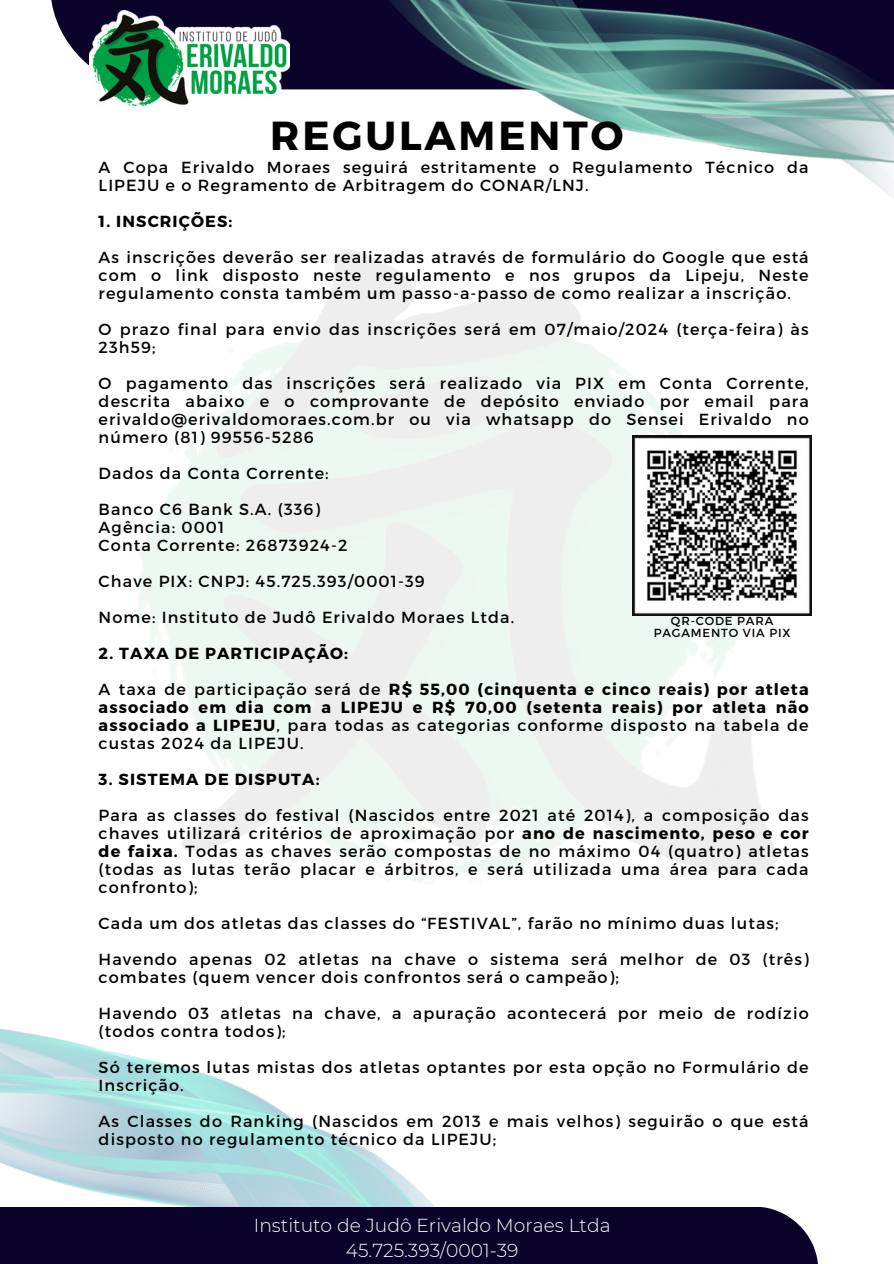
<style>
.page{position:relative;width:894px;height:1264px;background:#fff}
.page>*{position:absolute;margin:0;border:0;box-sizing:border-box;transform-origin:0 0}
.t1{font:700 40.5px "Montserrat";letter-spacing:.07em;color:#000}
.t2{font:300 18.75px/25.8px "Montserrat";color:#fff;text-align:center}
.t3{font:16.05px/18px "Montserrat";letter-spacing:.07em;color:#000}
.t4{font:700 16.05px/18px "Montserrat";letter-spacing:.07em;color:#000;text-align:justify}
.t5{font:11.7px/11.7px "Montserrat";letter-spacing:.07em;color:#000;text-align:center}
.s1{font-weight:400}
.s2{font-weight:700}
</style>
<div class="page">
<svg style="left:51px;top:0;width:250px;height:89px;fill:#0b0329"></svg>
<img style="left:301px;top:0;width:592px;height:198px">
<img style="left:0;top:1028px;width:434px;height:178px">
<div style="left:0;top:1206px;width:828px;height:57px;background:#0b0329"></div>
<img style="left:89px;top:11px;width:201px;height:96px">
<img style="left:138px;top:250px;width:650px;height:633px">
<img style="left:632px;top:435px;width:179px;height:180px">
<p class="t1" style="left:270px;top:109px;width:354px">REGULAMENTO</p>
<h4 class="t3" style="left:99px;top:157px;width:711px">A Copa Erivaldo Moraes seguirá estritamente o Regulamento Técnico da<br>LIPEJU e o Regramento de Arbitragem do CONAR/LNJ.</h4>
<h3 class="t4" style="left:99px;top:211px;width:135px">1. INSCRIÇÕES:</h3>
<h4 class="t3" style="left:99px;top:247px;width:711px;text-align:justify">As inscrições deverão ser realizadas através de formulário do Google que está com o link disposto neste regulamento e nos grupos da Lipeju, Neste regulamento consta também um passo-a-passo de como realizar a inscrição.</h4>
<h4 class="t3" style="left:99px;top:319px;width:711px">O prazo final para envio das inscrições será em 07/maio/2024 (terça-feira) às<br>23h59;</h4>
<h4 class="t3" style="left:99px;top:373px;width:711px;text-align:justify">O pagamento das inscrições será realizado via PIX em Conta Corrente, descrita abaixo e o comprovante de depósito enviado por email para erivaldo@erivaldomoraes.com.br ou via whatsapp do Sensei Erivaldo no número (81) 99556-5286</h4>
<h4 class="t3" style="left:99px;top:463px;width:231px">Dados da Conta Corrente:</h4>
<h4 class="t3" style="left:99px;top:499px;width:250px">Banco C6 Bank S.A. (336)<br>Agência: 0001<br>Conta Corrente: 26873924-2</h4>
<h4 class="t3" style="left:99px;top:571px;width:327px">Chave PIX: CNPJ: 45.725.393/0001-39</h4>
<h4 class="t3" style="left:99px;top:607px;width:417px">Nome: Instituto de Judô Erivaldo Moraes Ltda.</h4>
<h3 class="t4" style="left:99px;top:643px;width:251px">2. TAXA DE PARTICIPAÇÃO:</h3>
<h4 class="t4" style="left:99px;top:679px;width:711px"><span class="s1">A taxa de participação será de</span> R$ 55,00 (cinquenta e cinco reais) por atleta associado em dia com a LIPEJU e R$ 70,00 (setenta reais) por atleta não associado a LIPEJU<span class="s1">, para todas as categorias conforme disposto na tabela de custas 2024 da LIPEJU.</span></h4>
<h3 class="t4" style="left:99px;top:769px;width:222px">3. SISTEMA DE DISPUTA:</h3>
<h4 class="t3" style="left:99px;top:805px;width:711px;text-align:justify">Para as classes do festival (Nascidos entre 2021 até 2014), a composição das chaves utilizará critérios de aproximação por <span class="s2">ano de nascimento, peso e cor de faixa.</span> Todas as chaves serão compostas de no máximo 04 (quatro) atletas (todas as lutas terão placar e árbitros, e será utilizada uma área para cada confronto);</h4>
<h4 class="t3" style="left:99px;top:913px;width:681px">Cada um dos atletas das classes do “FESTIVAL”, farão no mínimo duas lutas;</h4>
<h4 class="t3" style="left:99px;top:949px;width:711px">Havendo apenas 02 atletas na chave o sistema será melhor de 03 (três) combates (quem vencer dois confrontos será o campeão);</h4>
<h4 class="t3" style="left:99px;top:1003px;width:711px">Havendo 03 atletas na chave, a apuração acontecerá por meio de rodízio (todos contra todos);</h4>
<h4 class="t3" style="left:99px;top:1057px;width:711px">Só teremos lutas mistas dos atletas optantes por esta opção no Formulário de<br>Inscrição.</h4>
<h4 class="t3" style="left:99px;top:1111px;width:711px">As Classes do Ranking (Nascidos em 2013 e mais velhos) seguirão o que está disposto no regulamento técnico da LIPEJU;</h4>
<p class="t5" style="left:653px;top:614px;width:138px">QR-CODE PARA<br>PAGAMENTO VIA PIX</p>
<p class="t2" style="left:254px;top:1211px;width:358px">Instituto de Judô Erivaldo Moraes Ltda<br>45.725.393/0001-39</p>
</div>
